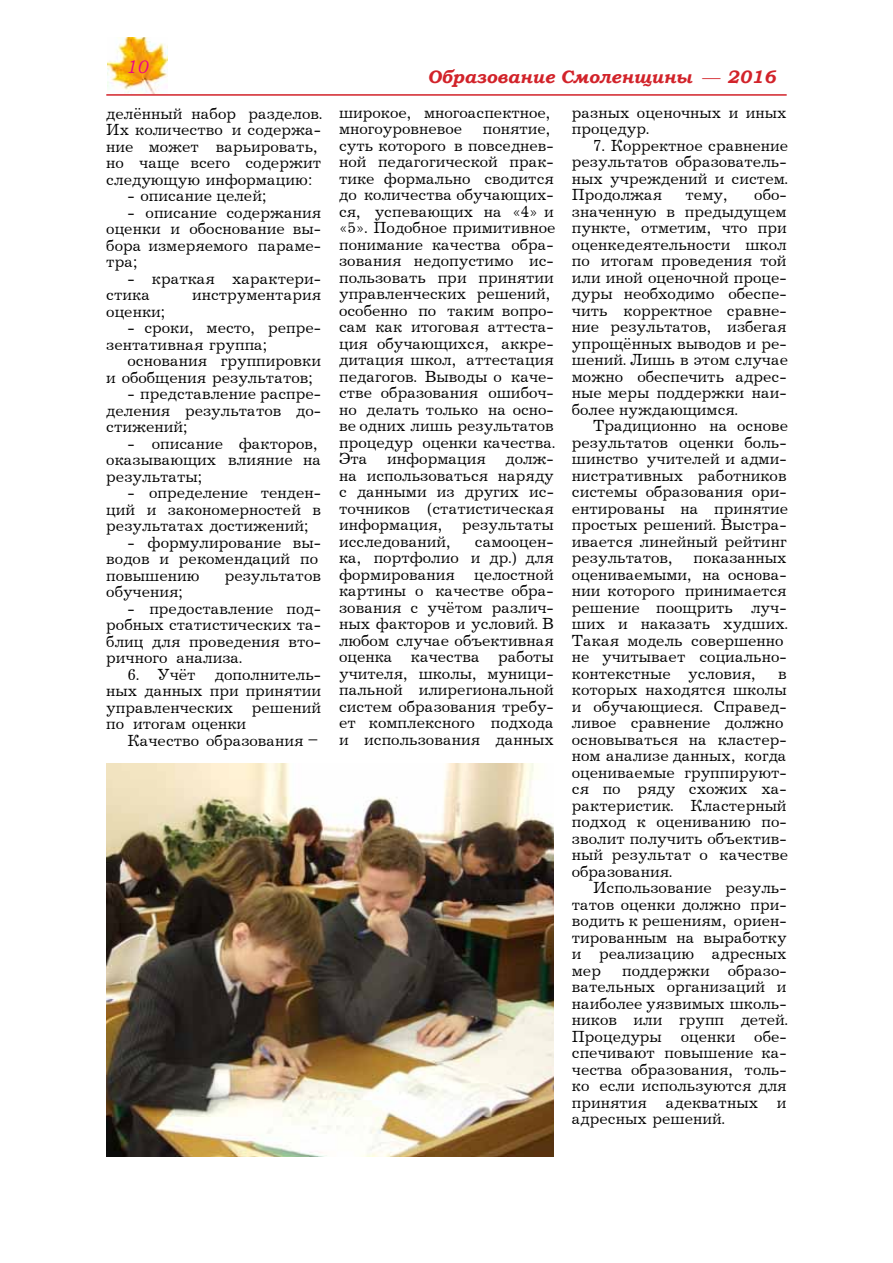
<style>
.page{position:relative;width:893px;height:1263px;background:#fff}
.page>*{position:absolute;margin:0;border:0;box-sizing:border-box;transform-origin:0 0}
.t1{font:italic 700 18px "Bookman Old Style";color:#d2232a}
.t2{font:italic 18px "Bookman Old Style";color:#ec008c}
.t3{font:16.5px/16.5px "Journal";color:#000;text-align:justify}
.s1{font-family:"Times New Roman";font-weight:400;font-style:normal}
</style>
<div class="page">
<hr style="left:106px;top:94px;width:681px;height:2px;background:#d2232a">
<img style="left:107px;top:37px;width:60px;height:56px">
<img style="left:106px;top:763px;width:448px;height:394px">
<p class="t2" style="left:126px;top:54px;width:24px">10</p>
<p class="t3" style="left:106px;top:105px;width:217px;text-align:left">делённый набор разделов.<br>Их количество и содержа&shy;ние может варьировать, но чаще всего содержит следующую информацию:</p>
<p class="t3" style="left:128px;top:188px;width:140px">- описание целей;</p>
<p class="t3" style="left:106px;top:204px;width:216px;text-indent:21px">- описание содержания оценки и обоснование вы&shy;бора измеряемого параме&shy;тра;</p>
<p class="t3" style="left:106px;top:270px;width:216px;text-indent:21px">- краткая характери&shy;стика</p>
<p class="t3" style="left:192px;top:287px;width:131px">инструментария</p>
<p class="t3" style="left:106px;top:303px;width:60px">оценки;</p>
<p class="t3" style="left:106px;top:320px;width:216px;text-indent:21px">- сроки, место, репре&shy;зентативная группа;</p>
<p class="t3" style="left:106px;top:353px;width:216px;text-indent:21px">основания группировки и обобщения результатов;</p>
<p class="t3" style="left:106px;top:386px;width:216px;text-indent:21px">- представление распре&shy;деления результатов до&shy;стижений;</p>
<p class="t3" style="left:106px;top:435px;width:216px;text-align:left;text-indent:21px">- описание факторов, оказывающих влияние на результаты;</p>
<p class="t3" style="left:106px;top:485px;width:216px;text-indent:21px">- определение тенден&shy;ций и закономерностей в результатах достижений;</p>
<p class="t3" style="left:106px;top:534px;width:216px;text-align:left;text-indent:21px">- формулирование вы&shy;водов и рекомендаций по повышению</p>
<p class="t3" style="left:225px;top:567px;width:98px">результатов</p>
<p class="t3" style="left:106px;top:584px;width:78px">обучения;</p>
<p class="t3" style="left:106px;top:600px;width:216px;text-indent:21px">- предоставление под&shy;робных статистических та&shy;блиц для проведения вто&shy;ричного анализа.</p>
<p class="t3" style="left:106px;top:666px;width:216px;text-indent:21px">6. Учёт дополнитель&shy;ных данных при принятии управленческих решений по итогам оценки</p>
<p class="t3" style="left:128px;top:732px;width:193px">Качество образования –</p>
<p class="t1" style="left:427px;top:63px;width:350px">Образование Смоленщины <span class="s1">—</span> 2016</p>
<p class="t3" style="left:339px;top:104px;width:218px;text-align:left">широкое, многоаспектное, многоуровневое понятие, суть которого в повседнев&shy;ной педагогической прак&shy;тике формально сводится до количества обучающих&shy;ся, успевающих на «4» и «5». Подобное примитивное понимание качества обра&shy;зования недопустимо ис&shy;пользовать при принятии управленческих решений, особенно по таким вопро&shy;сам как итоговая аттеста&shy;ция обучающихся, аккре&shy;дитация школ, аттестация педагогов. Выводы о каче&shy;стве образования ошибоч&shy;но делать только на осно&shy;ве одних лишь результатов процедур оценки качества.<br>Эта информация долж&shy;на использоваться наряду с данными из других ис&shy;точников (статистическая информация, результаты исследований,</p>
<p class="t3" style="left:339px;top:533px;width:216px;text-indent:136px">самооцен&shy;ка, портфолио и др.) для формирования целостной картины о качестве обра&shy;зования с учётом различ&shy;ных факторов и условий. В любом случае объективная оценка качества работы учителя, школы, муници&shy;пальной илирегиональной систем образования требу&shy;ет комплексного подхода и использования данных</p>
<p class="t3" style="left:572px;top:104px;width:216px">разных оценочных и иных процедур.</p>
<p class="t3" style="left:572px;top:137px;width:218px;text-indent:21px">7. Корректное сравнение результатов образователь&shy;ных учреждений и систем.<br>Продолжая</p>
<p class="t3" style="left:572px;top:187px;width:218px;text-indent:182px">обо&shy;значенную в предыдущем пункте, отметим, что при оценкедеятельности школ по итогам проведения той или иной оценочной проце&shy;дуры необходимо обеспе&shy;чить корректное сравне&shy;ние результатов, избегая упрощённых выводов и ре&shy;шений. Лишь в этом случае можно обеспечить адрес&shy;ные меры поддержки наи&shy;более нуждающимся.</p>
<p class="t3" style="left:572px;top:418px;width:218px;text-indent:21px">Традиционно на основе результатов оценки боль&shy;шинство учителей и адми&shy;нистративных работников системы образования ори&shy;ентированы на принятие простых решений. Выстра&shy;ивается линейный рейтинг результатов,</p>
<p class="t3" style="left:686px;top:187px;width:43px">тему,</p>
<p class="t3" style="left:572px;top:550px;width:217px;text-align:left;text-indent:122px">показанных оцениваемыми, на основа&shy;нии которого принимается решение поощрить луч&shy;ших и наказать худших.<br>Такая модель совершенно не учитывает социально&shy;контекстные условия,</p>
<p class="t3" style="left:572px;top:665px;width:218px;text-align:left;text-indent:206px">в которых находятся школы и обучающиеся. Справед&shy;ливое сравнение должно основываться на кластер&shy;ном анализе данных, когда оцениваемые группируют&shy;ся по ряду схожих ха&shy;рактеристик. Кластерный подход к оцениванию по&shy;зволит получить объектив&shy;ный результат о качестве образования.</p>
<p class="t3" style="left:572px;top:880px;width:216px;text-indent:21px">Использование резуль&shy;татов оценки должно при&shy;водить к решениям, ориен&shy;тированным на выработку и реализацию адресных мер</p>
<p class="t3" style="left:572px;top:962px;width:217px;text-indent:50px">поддержки образо&shy;вательных организаций и наиболее уязвимых школь&shy;ников или групп детей.<br>Процедуры оценки обе&shy;спечивают повышение ка&shy;чества образования, толь&shy;ко если используются для принятия адекватных и адресных решений.</p>
</div>
